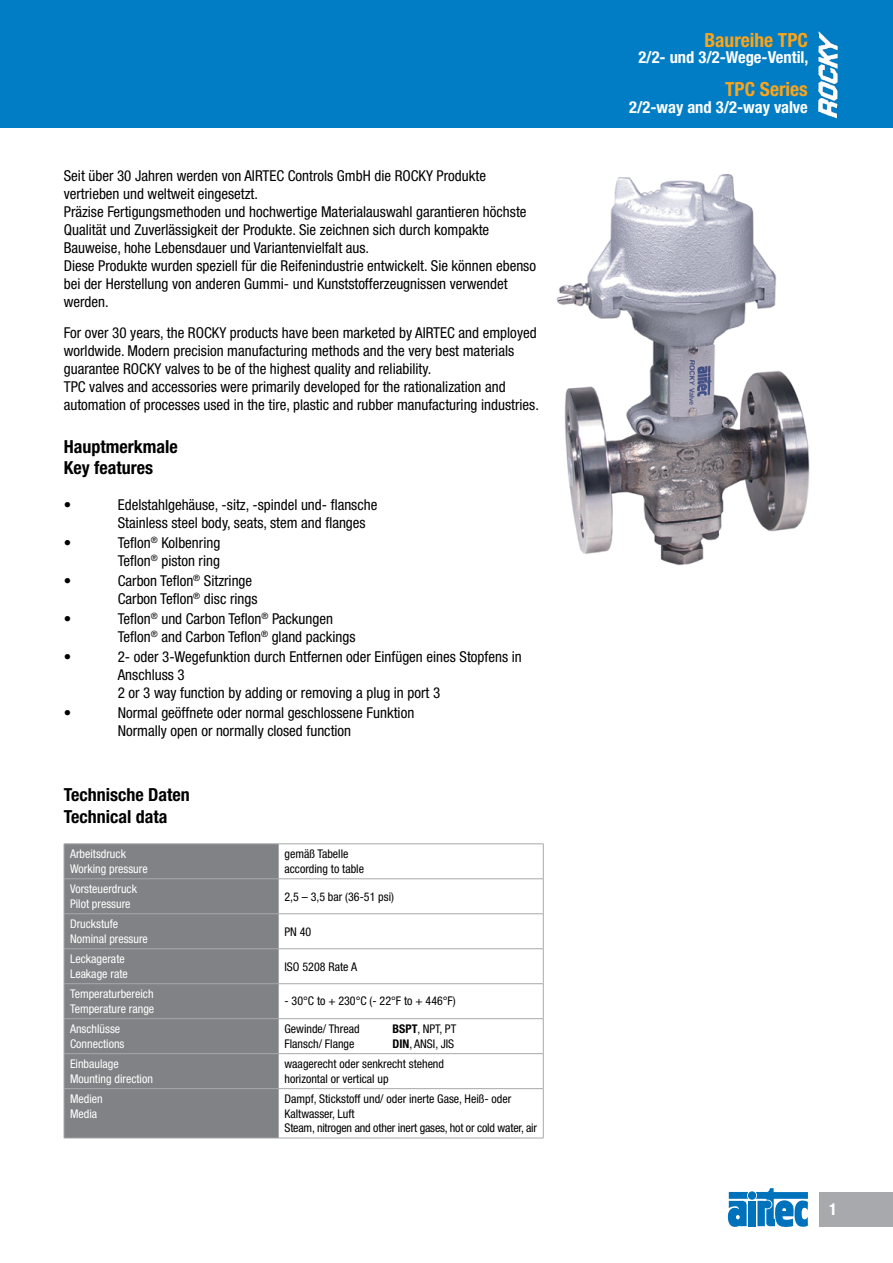
<style>
.page{position:relative;width:893px;height:1263px;background:#fff}
.page>*{position:absolute;margin:0;border:0;box-sizing:border-box;transform-origin:0 0}
.t1{font:700 condensed 19.5px "Helvetica Neue LT Std";color:#faa41a}
.t2{font:700 condensed 18px/21.6px "Helvetica Neue LT Std";color:#000}
.t3{font:700 condensed 16.5px "Helvetica Neue LT Std";color:#fff}
.t4{font:condensed 15px/18px "Helvetica Neue LT Std";color:#000}
.t5{font:condensed 12px/14.4px "Helvetica Neue LT Std";color:#000}
.t6{font:condensed 12px/14.4px "Helvetica Neue LT Std";color:#fff}
.s1{font-weight:700}
</style>
<div class="page">
<div style="left:0;top:0;width:893px;height:128px;background:#007dc5"></div>
<img style="left:818px;top:32px;width:20px;height:87px">
<div style="left:819px;top:1192px;width:74px;height:35px;background:#a7a9ac"></div>
<div style="left:748px;top:1191px;width:8px;height:9px;background:#0072bc;border-radius:50%"></div>
<div style="left:748px;top:1201px;width:8px;height:25px;background:#0072bc"></div>
<svg style="left:728px;top:1192px;width:20px;height:35px"></svg>
<svg style="left:755px;top:1188px;width:53px;height:39px"></svg>
<img style="left:556px;top:174px;width:254px;height:392px">
<div style="left:65px;top:844px;width:213px;height:294px;background:#808285"></div>
<hr style="left:64px;top:843px;width:215px;height:1px;background:#a7a9ac">
<hr style="left:64px;top:844px;width:1px;height:34px;background:#a7a9ac">
<hr style="left:279px;top:843px;width:264px;height:1px;background:#a7a9ac">
<hr style="left:278px;top:844px;width:1px;height:34px;background:#a7a9ac">
<hr style="left:543px;top:844px;width:1px;height:34px;background:#a7a9ac">
<hr style="left:64px;top:878px;width:215px;height:1px;background:#a7a9ac">
<hr style="left:64px;top:879px;width:1px;height:34px;background:#a7a9ac">
<hr style="left:279px;top:878px;width:264px;height:1px;background:#a7a9ac">
<hr style="left:278px;top:879px;width:1px;height:34px;background:#a7a9ac">
<hr style="left:543px;top:879px;width:1px;height:34px;background:#a7a9ac">
<hr style="left:64px;top:913px;width:215px;height:1px;background:#a7a9ac">
<hr style="left:64px;top:914px;width:1px;height:34px;background:#a7a9ac">
<hr style="left:279px;top:913px;width:264px;height:1px;background:#a7a9ac">
<hr style="left:278px;top:914px;width:1px;height:34px;background:#a7a9ac">
<hr style="left:543px;top:914px;width:1px;height:34px;background:#a7a9ac">
<hr style="left:64px;top:948px;width:215px;height:1px;background:#a7a9ac">
<hr style="left:64px;top:949px;width:1px;height:34px;background:#a7a9ac">
<hr style="left:279px;top:948px;width:264px;height:1px;background:#a7a9ac">
<hr style="left:278px;top:949px;width:1px;height:34px;background:#a7a9ac">
<hr style="left:543px;top:949px;width:1px;height:34px;background:#a7a9ac">
<hr style="left:64px;top:983px;width:215px;height:1px;background:#a7a9ac">
<hr style="left:64px;top:984px;width:1px;height:34px;background:#a7a9ac">
<hr style="left:279px;top:983px;width:264px;height:1px;background:#a7a9ac">
<hr style="left:278px;top:984px;width:1px;height:34px;background:#a7a9ac">
<hr style="left:543px;top:984px;width:1px;height:34px;background:#a7a9ac">
<hr style="left:64px;top:1018px;width:215px;height:1px;background:#a7a9ac">
<hr style="left:64px;top:1019px;width:1px;height:34px;background:#a7a9ac">
<hr style="left:279px;top:1018px;width:264px;height:1px;background:#a7a9ac">
<hr style="left:278px;top:1019px;width:1px;height:34px;background:#a7a9ac">
<hr style="left:543px;top:1019px;width:1px;height:34px;background:#a7a9ac">
<hr style="left:64px;top:1053px;width:215px;height:1px;background:#a7a9ac">
<hr style="left:64px;top:1054px;width:1px;height:34px;background:#a7a9ac">
<hr style="left:279px;top:1053px;width:264px;height:1px;background:#a7a9ac">
<hr style="left:278px;top:1054px;width:1px;height:34px;background:#a7a9ac">
<hr style="left:543px;top:1054px;width:1px;height:34px;background:#a7a9ac">
<hr style="left:64px;top:1088px;width:215px;height:1px;background:#a7a9ac">
<hr style="left:64px;top:1089px;width:1px;height:49px;background:#a7a9ac">
<hr style="left:279px;top:1088px;width:264px;height:1px;background:#a7a9ac">
<hr style="left:278px;top:1089px;width:1px;height:49px;background:#a7a9ac">
<hr style="left:543px;top:1089px;width:1px;height:49px;background:#a7a9ac">
<hr style="left:64px;top:1138px;width:215px;height:1px;background:#a7a9ac">
<hr style="left:279px;top:1138px;width:264px;height:1px;background:#a7a9ac">
<p class="t4" style="left:64px;top:166px;width:474px">Seit über 30 Jahren werden von AIRTEC Controls GmbH die ROCKY Produkte vertrieben und weltweit eingesetzt.<br>Präzise Fertigungsmethoden und hochwertige Materialauswahl garantieren höchste Qualität und Zuverlässigkeit der Produkte. Sie zeichnen sich durch kompakte Bauweise, hohe Lebensdauer und Variantenvielfalt aus.<br>Diese Produkte wurden speziell für die Reifenindustrie entwickelt. Sie können ebenso bei der Herstellung von anderen Gummi- und Kunststofferzeugnissen verwendet werden.</p>
<p class="t4" style="left:64px;top:323px;width:477px">For over 30 years, the ROCKY products have been marketed by AIRTEC and employed worldwide. Modern precision manufacturing methods and the very best materials guarantee ROCKY valves to be of the highest quality and reliability.<br>TPC valves and accessories were primarily developed for the rationalization and automation of processes used in the tire, plastic and rubber manufacturing industries.</p>
<p class="t2" style="left:64px;top:435px;width:115px">Hauptmerkmale<br>Key features</p>
<p class="t4" style="left:64px;top:495px;width:9px">•</p>
<p class="t4" style="left:118px;top:495px;width:261px">Edelstahlgehäuse, -sitz, -spindel und- flansche<br>Stainless steel body, seats, stem and flanges</p>
<p class="t4" style="left:64px;top:533px;width:9px">•</p>
<p class="t4" style="left:118px;top:533px;width:104px">Teflon<sup>®</sup> Kolbenring<br>Teflon<sup>®</sup> piston ring</p>
<p class="t4" style="left:64px;top:571px;width:9px">•</p>
<p class="t4" style="left:118px;top:571px;width:141px">Carbon Teflon<sup>®</sup> Sitzringe<br>Carbon Teflon<sup>®</sup> disc rings</p>
<p class="t4" style="left:64px;top:609px;width:9px">•</p>
<p class="t4" style="left:118px;top:609px;width:239px">Teflon<sup>®</sup> und Carbon Teflon<sup>®</sup> Packungen<br>Teflon<sup>®</sup> and Carbon Teflon<sup>®</sup> gland packings</p>
<p class="t4" style="left:64px;top:648px;width:9px">•</p>
<p class="t4" style="left:118px;top:648px;width:405px">2- oder 3-Wegefunktion durch Entfernen oder Einfügen eines Stopfens in<br>Anschluss 3<br>2 or 3 way function by adding or removing a plug in port 3</p>
<p class="t4" style="left:64px;top:704px;width:9px">•</p>
<p class="t4" style="left:118px;top:704px;width:298px">Normal geöffnete oder normal geschlossene Funktion<br>Normally open or normally closed function</p>
<p class="t2" style="left:64px;top:783px;width:127px">Technische Daten<br>Technical data</p>
<p class="t6" style="left:70px;top:847px;width:79px">Arbeitsdruck<br>Working pressure</p>
<p class="t5" style="left:285px;top:847px;width:81px">gemäß Tabelle according to table</p>
<p class="t6" style="left:70px;top:882px;width:69px">Vorsteuerdruck<br>Pilot pressure</p>
<p class="t5" style="left:285px;top:889px;width:111px">2,5 – 3,5 bar (36-51 psi)</p>
<p class="t6" style="left:70px;top:917px;width:79px">Druckstufe<br>Nominal pressure</p>
<p class="t5" style="left:285px;top:924px;width:28px">PN 40</p>
<p class="t6" style="left:70px;top:952px;width:59px">Leckagerate<br>Leakage rate</p>
<p class="t5" style="left:285px;top:959px;width:74px">ISO 5208 Rate A</p>
<p class="t6" style="left:70px;top:987px;width:86px">Temperaturbereich<br>Temperature range</p>
<p class="t5" style="left:285px;top:994px;width:173px">- 30°C to + 230°C (- 22°F to + 446°F)</p>
<p class="t6" style="left:70px;top:1022px;width:56px">Anschlüsse<br>Connections</p>
<p class="t5" style="left:285px;top:1022px;width:77px">Gewinde/ Thread</p>
<p class="t5" style="left:393px;top:1022px;width:65px"><span class="s1">BSPT</span>, NPT, PT</p>
<p class="t5" style="left:285px;top:1036px;width:71px">Flansch/ Flange</p>
<p class="t5" style="left:393px;top:1036px;width:63px"><span class="s1">DIN</span>, ANSI, JIS</p>
<p class="t6" style="left:70px;top:1057px;width:84px">Einbaulage<br>Mounting direction</p>
<p class="t5" style="left:285px;top:1057px;width:161px">waagerecht oder senkrecht stehend horizontal or vertical up</p>
<p class="t6" style="left:70px;top:1092px;width:34px">Medien<br>Media</p>
<p class="t5" style="left:285px;top:1092px;width:254px">Dampf, Stickstoff und/ oder inerte Gase, Heiß- oder<br>Kaltwasser, Luft<br>Steam, nitrogen and other inert gases, hot or cold water, air</p>
<h1 class="t1" style="left:704px;top:28px;width:105px">Baureihe TPC</h1>
<p class="t3" style="left:638px;top:47px;width:172px">2/2- und 3/2-Wege-Ventil,</p>
<h1 class="t1" style="left:725px;top:78px;width:84px">TPC Series</h1>
<p class="t3" style="left:629px;top:97px;width:180px">2/2-way and 3/2-way valve</p>
<p class="t3" style="left:829px;top:1199px;width:9px">1</p>
</div>
